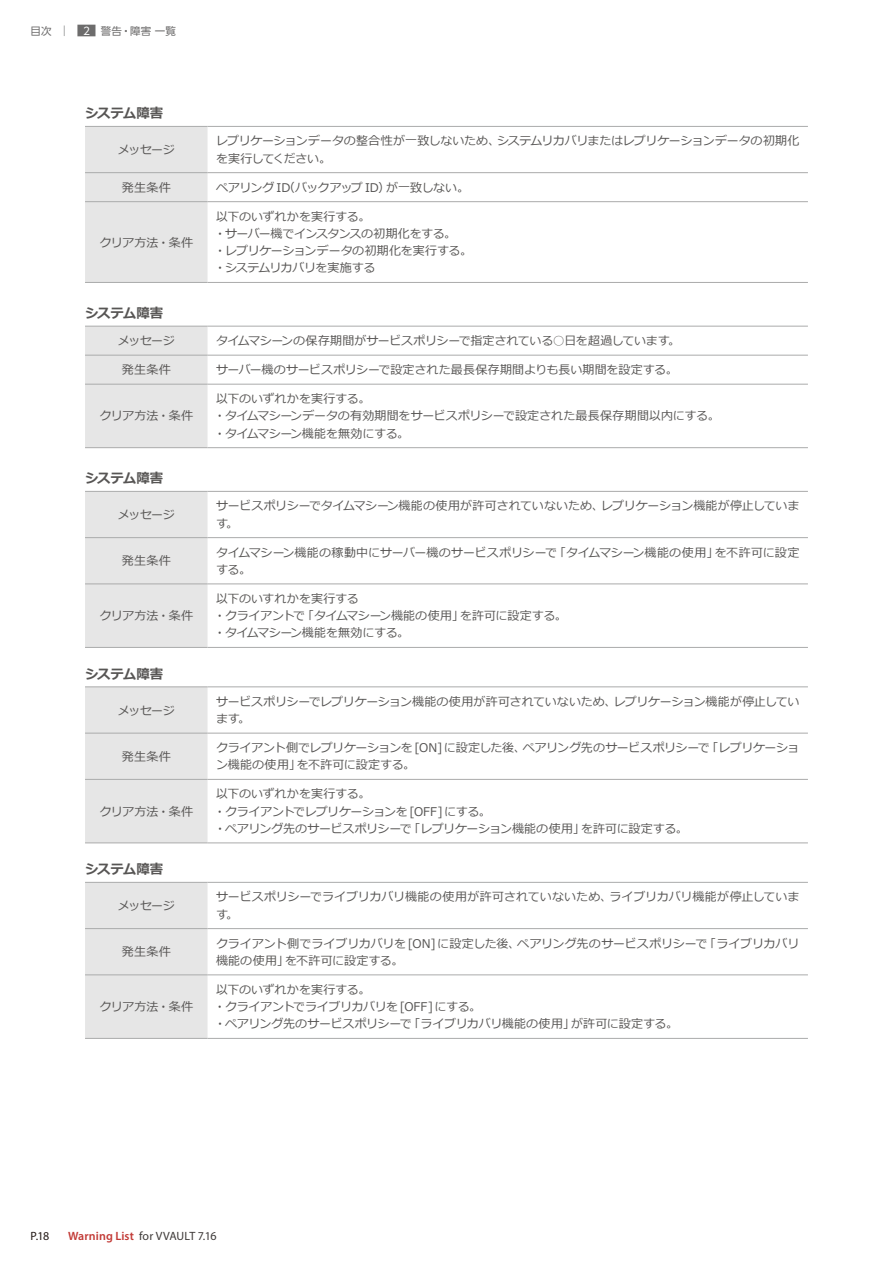
<style>
.page{position:relative;width:893px;height:1263px;background:#fff}
.page>*{position:absolute;margin:0;border:0;box-sizing:border-box;transform-origin:0 0}
.t1{font:700 13.5px "Meiryo";letter-spacing:-.025em;color:#575554}
.t2{font:12px/17.2px "Meiryo";letter-spacing:-.015em;color:#575554}
.t3{font:12px "Myriad Pro";letter-spacing:-.005em;color:#3e3a39}
.t4{font:12px "Myriad Pro";color:#221815}
.t5{font:10.5px "UD Shin Go Pro";letter-spacing:.015em;color:#6d6c6c}
.s1{color:#fff}
.s2{font-weight:600;color:#c23a36}
</style>
<div class="page">
<div style="left:85px;top:127px;width:123px;height:155px;background:#e6e6e6"></div>
<hr style="left:85px;top:172px;width:123px;height:1px;background:#aaabab">
<hr style="left:208px;top:172px;width:600px;height:1px;background:#aaabab">
<hr style="left:85px;top:201px;width:123px;height:1px;background:#aaabab">
<hr style="left:208px;top:201px;width:600px;height:1px;background:#aaabab">
<hr style="left:85px;top:126px;width:123px;height:1px;background:#aaabab">
<hr style="left:208px;top:126px;width:600px;height:1px;background:#aaabab">
<hr style="left:85px;top:282px;width:123px;height:1px;background:#aaabab">
<hr style="left:208px;top:282px;width:600px;height:1px;background:#aaabab">
<div style="left:85px;top:327px;width:123px;height:120px;background:#e6e6e6"></div>
<hr style="left:85px;top:355px;width:123px;height:1px;background:#aaabab">
<hr style="left:208px;top:355px;width:600px;height:1px;background:#aaabab">
<hr style="left:85px;top:384px;width:123px;height:1px;background:#aaabab">
<hr style="left:208px;top:384px;width:600px;height:1px;background:#aaabab">
<hr style="left:85px;top:326px;width:123px;height:1px;background:#aaabab">
<hr style="left:208px;top:326px;width:600px;height:1px;background:#aaabab">
<hr style="left:85px;top:447px;width:123px;height:1px;background:#aaabab">
<hr style="left:208px;top:447px;width:600px;height:1px;background:#aaabab">
<div style="left:85px;top:492px;width:123px;height:155px;background:#e6e6e6"></div>
<hr style="left:85px;top:537px;width:123px;height:1px;background:#aaabab">
<hr style="left:208px;top:537px;width:600px;height:1px;background:#aaabab">
<hr style="left:85px;top:584px;width:123px;height:1px;background:#aaabab">
<hr style="left:208px;top:584px;width:600px;height:1px;background:#aaabab">
<hr style="left:85px;top:491px;width:123px;height:1px;background:#aaabab">
<hr style="left:208px;top:491px;width:600px;height:1px;background:#aaabab">
<hr style="left:85px;top:647px;width:123px;height:1px;background:#aaabab">
<hr style="left:208px;top:647px;width:600px;height:1px;background:#aaabab">
<div style="left:85px;top:688px;width:123px;height:155px;background:#e6e6e6"></div>
<hr style="left:85px;top:733px;width:123px;height:1px;background:#aaabab">
<hr style="left:208px;top:733px;width:600px;height:1px;background:#aaabab">
<hr style="left:85px;top:779px;width:123px;height:1px;background:#aaabab">
<hr style="left:208px;top:779px;width:600px;height:1px;background:#aaabab">
<hr style="left:85px;top:687px;width:123px;height:1px;background:#aaabab">
<hr style="left:208px;top:687px;width:600px;height:1px;background:#aaabab">
<hr style="left:85px;top:843px;width:123px;height:1px;background:#aaabab">
<hr style="left:208px;top:843px;width:600px;height:1px;background:#aaabab">
<div style="left:85px;top:883px;width:123px;height:155px;background:#e6e6e6"></div>
<hr style="left:85px;top:928px;width:123px;height:1px;background:#aaabab">
<hr style="left:208px;top:928px;width:600px;height:1px;background:#aaabab">
<hr style="left:85px;top:974px;width:123px;height:1px;background:#aaabab">
<hr style="left:208px;top:974px;width:600px;height:1px;background:#aaabab">
<hr style="left:85px;top:882px;width:123px;height:1px;background:#aaabab">
<hr style="left:208px;top:882px;width:600px;height:1px;background:#aaabab">
<hr style="left:85px;top:1038px;width:123px;height:1px;background:#aaabab">
<hr style="left:208px;top:1038px;width:600px;height:1px;background:#aaabab">
<div style="left:77px;top:25px;width:18px;height:11px;background:#6d6c6c"></div>
<p class="t5" style="left:31px;top:22px;width:23px">目次</p>
<p class="t5" style="left:72px;top:22px;width:105px">［<span class="s1">2</span>］警告・障害一覧</p>
<p class="t1" style="left:85px;top:104px;width:80px">システム障害</p>
<p class="t2" style="left:118px;top:142px;width:58px">メッセージ</p>
<p class="t2" style="left:216px;top:133px;width:585px">レプリケーションデータの整合性が一致しないため、システムリカバリまたはレプリケーションデータの初期化を実行してください。</p>
<p class="t2" style="left:122px;top:179px;width:51px">発生条件</p>
<p class="t2" style="left:216px;top:179px;width:255px">ペアリング ID（バックアップ ID）が一致しない。</p>
<p class="t2" style="left:100px;top:234px;width:95px">クリア方法・条件</p>
<p class="t2" style="left:214px;top:208px;width:259px">以下のいずれかを実行する。<br>・サーバー機でインスタンスの初期化をする。<br>・レプリケーションデータの初期化を実行する。・システムリカバリを実施する</p>
<p class="t1" style="left:85px;top:304px;width:80px">システム障害</p>
<p class="t2" style="left:118px;top:333px;width:58px">メッセージ</p>
<p class="t2" style="left:216px;top:333px;width:465px">タイムマシーンの保存期間がサービスポリシーで指定されている○日を超過しています。</p>
<p class="t2" style="left:122px;top:362px;width:51px">発生条件</p>
<p class="t2" style="left:216px;top:362px;width:463px">サーバー機のサービスポリシーで設定された最長保存期間よりも長い期間を設定する。</p>
<p class="t2" style="left:100px;top:408px;width:95px">クリア方法・条件</p>
<p class="t2" style="left:214px;top:391px;width:507px">以下のいずれかを実行する。<br>・タイムマシーンデータの有効期間をサービスポリシーで設定された最長保存期間以内にする。・タイムマシーン機能を無効にする。</p>
<p class="t1" style="left:85px;top:469px;width:80px">システム障害</p>
<p class="t2" style="left:118px;top:507px;width:58px">メッセージ</p>
<p class="t2" style="left:216px;top:498px;width:585px">サービスポリシーでタイムマシーン機能の使用が許可されていないため、レプリケーション機能が停止しています。</p>
<p class="t2" style="left:122px;top:553px;width:51px">発生条件</p>
<p class="t2" style="left:216px;top:544px;width:585px">タイムマシーン機能の稼動中にサーバー機のサービスポリシーで「タイムマシーン機能の使用」を不許可に設定する。</p>
<p class="t2" style="left:100px;top:608px;width:95px">クリア方法・条件</p>
<p class="t2" style="left:214px;top:591px;width:354px">以下のいすれかを実行する<br>・クライアントで「タイムマシーン機能の使用」を許可に設定する。・タイムマシーン機能を無効にする。</p>
<p class="t1" style="left:85px;top:664px;width:80px">システム障害</p>
<p class="t2" style="left:118px;top:702px;width:58px">メッセージ</p>
<p class="t2" style="left:216px;top:693px;width:585px">サービスポリシーでレプリケーション機能の使用が許可されていないため、レプリケーション機能が停止しています。</p>
<p class="t2" style="left:122px;top:748px;width:51px">発生条件</p>
<p class="t2" style="left:216px;top:740px;width:585px">クライアント側でレプリケーションを [ON]に設定した後、ペアリング先のサービスポリシーで「レプリケーション機能の使用」を不許可に設定する。</p>
<p class="t2" style="left:100px;top:803px;width:95px">クリア方法・条件</p>
<p class="t2" style="left:214px;top:786px;width:475px">以下のいずれかを実行する。<br>・クライアントでレプリケーションを [OFF] にする。<br>・ペアリング先のサービスポリシーで「レプリケーション機能の使用」を許可に設定する。</p>
<p class="t1" style="left:85px;top:860px;width:80px">システム障害</p>
<p class="t2" style="left:118px;top:898px;width:58px">メッセージ</p>
<p class="t2" style="left:216px;top:889px;width:585px">サービスポリシーでライブリカバリ機能の使用が許可されていないため、ライブリカバリ機能が停止しています。</p>
<p class="t2" style="left:122px;top:944px;width:51px">発生条件</p>
<p class="t2" style="left:216px;top:935px;width:585px">クライアント側でライブリカバリを [ON]に設定した後、ペアリング先のサービスポリシーで「ライブリカバリ機能の使用」を不許可に設定する。</p>
<p class="t2" style="left:100px;top:999px;width:95px">クリア方法・条件</p>
<p class="t2" style="left:214px;top:981px;width:466px">以下のいずれかを実行する。<br>・クライアントでライブリカバリを [OFF]にする。<br>・ペアリング先のサービスポリシーで「ライブリカバリ機能の使用」が許可に設定する。</p>
<p class="t4" style="left:31px;top:1228px;width:20px">P.18</p>
<p class="t3" style="left:68px;top:1228px;width:150px"><span class="s2">Warning List</span> for VVAULT 7.16</p>
</div>
